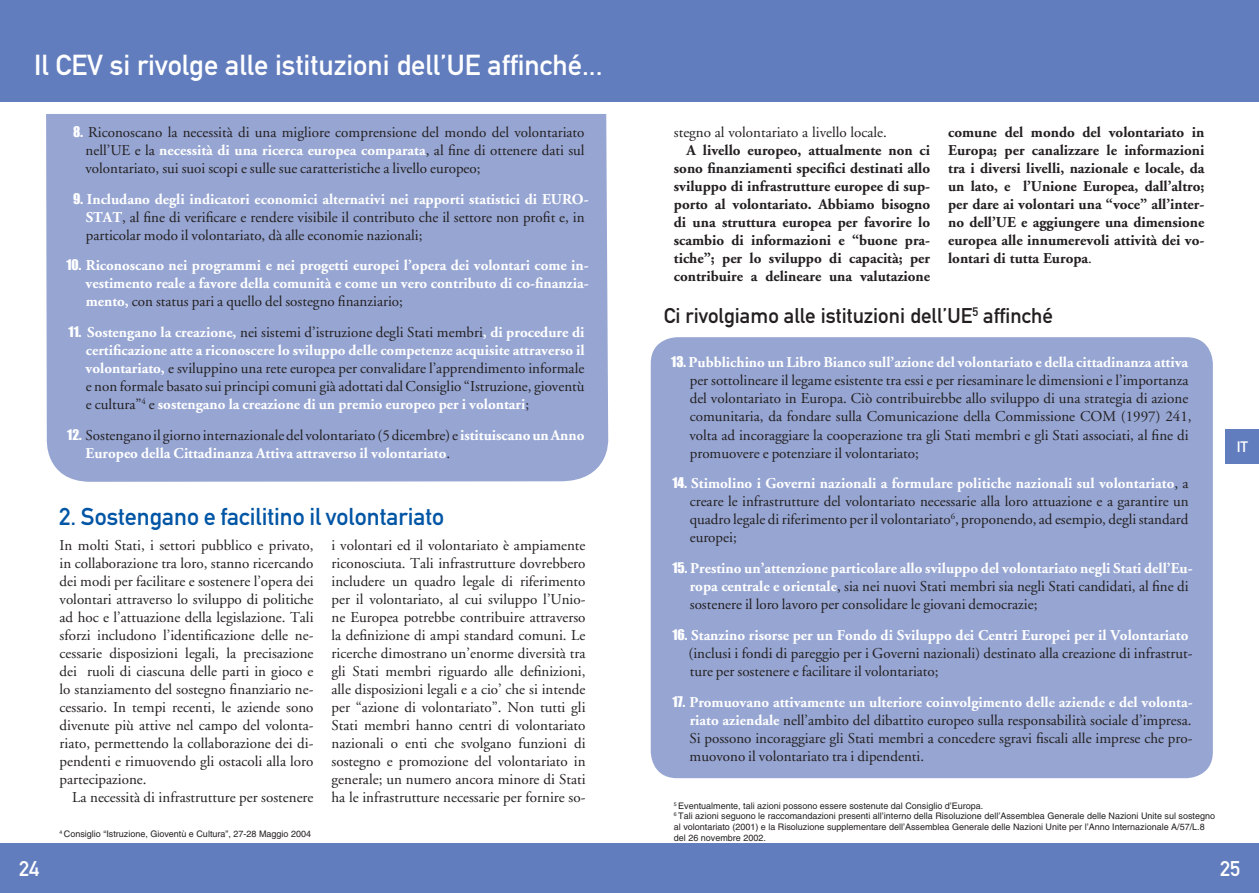
<style>
.page{position:relative;width:1259px;height:893px;background:#fff}
.page>*{position:absolute;margin:0;border:0;box-sizing:border-box;transform-origin:0 0}
.t1{font:28.5px "DIN Mittelschrift LT";color:#fff}
.t2{font:24px "DIN Mittelschrift LT";color:#0155a5}
.t3{font:21px "DIN Mittelschrift LT";color:#231f20}
.t4{font:21px "DIN Mittelschrift LT";color:#fff}
.t5{font:15px/18px "Adobe Garamond LT";color:#231f20;text-align:justify}
.t6{font:700 15px/18px "Adobe Garamond LT";color:#231f20;text-align:justify}
.t7{font:700 15px/18px "Adobe Garamond LT";color:#fff;text-align:justify}
.t8{font:15px "DIN Mittelschrift LT";color:#fff}
.t9{font:9px/10.8px "Helvetica LT";color:#231f20}
.s1{font-family:"Impact";font-size:13.5px;color:#fff}
.s2{font-weight:700;color:#fff}
.s3{font-family:"Impact";font-weight:400;font-size:13.5px}
.s4{font-weight:400;color:#231f20}
.s5{font-weight:400}
</style>
<div class="page">
<div style="left:0;top:0;width:629px;height:102px;background:#627dbd"></div>
<div style="left:0;top:843px;width:629px;height:50px;background:#627dbd"></div>
<div style="left:1225px;top:429px;width:34px;height:34px;background:#627dbd"></div>
<div style="left:629px;top:0;width:630px;height:102px;background:#627dbd"></div>
<div style="left:629px;top:843px;width:630px;height:50px;background:#627dbd"></div>
<div style="left:651px;top:338px;width:561px;height:439px;background:#96a5d2;border-radius:26px"></div>
<div style="left:651px;top:337px;width:561px;height:441px;border:2px solid #96a5d2;border-radius:26px"></div>
<div style="left:46px;top:114px;width:563px;height:368px;background:#96a5d2"></div>
<h1 class="t1" style="left:34px;top:55px;width:570px">Il CEV si rivolge alle istituzioni dell’UE affinché...</h1>
<p class="t5" style="left:85px;top:125px;width:501px;text-indent:-12px"><span class="s1">8.</span> Riconoscano la necessità di una migliore comprensione del mondo del volontariato nell’UE e la <span class="s2">necessità di una ricerca europea comparata</span>, al fine di ottenere dati sul volontariato, sui suoi scopi e sulle sue caratteristiche a livello europeo;</p>
<p class="t5" style="left:86px;top:191px;width:504px;text-align:left;text-indent:-12px"><span class="s1">9.</span> <span class="s2">Includano degli indicatori economici alternativi nei rapporti statistici di EURO-<br>STAT</span>, al fine di verificare e rendere visibile il contributo che il settore non profit e, in particolar modo il volontariato, dà alle economie nazionali;</p>
<p class="t7" style="left:86px;top:258px;width:504px;text-indent:-19px"><span class="s3">10.</span> Riconoscano nei programmi e nei progetti europei l’opera dei volontari come in&shy;vestimento reale a favore della comunità e come un vero contributo di co-finanzia&shy;mento, <span class="s4">con status pari a quello del sostegno finanziario;</span></p>
<p class="t5" style="left:86px;top:325px;width:500px;text-indent:-17px"><span class="s1">11.</span> <span class="s2">Sostengano la creazione,</span> nei sistemi d’istruzione degli Stati membri<span class="s2">, di procedure di certificazione atte a riconoscere lo sviluppo delle competenze acquisite attraverso il volontariato,</span> e sviluppino una rete europea per convalidare l’apprendimento informale e non formale basato sui principi comuni già adottati dal Consiglio “Istruzione, gioventù e cultura”<sup>4</sup> e <span class="s2">sostengano la creazione di un premio europeo per i volontari</span>;</p>
<p class="t7" style="left:85px;top:428px;width:500px;text-indent:-18px"><span class="s3">12.</span> <span class="s4">Sostengano il giorno internazionale del volontariato (5 dicembre) e</span> istituiscano un Anno<br>Europeo della Cittadinanza Attiva attraverso il volontariato<span class="s4">.</span></p>
<h2 class="t2" style="left:59px;top:508px;width:387px">2. Sostengano e facilitino il volontariato</h2>
<p class="t5" style="left:60px;top:537px;width:255px">In molti Stati, i settori pubblico e privato, in collaborazione tra loro, stanno ricercando dei modi per facilitare e sostenere l’opera dei volontari attraverso lo sviluppo di politiche ad hoc e l’attuazione della legislazione. Tali sforzi includono l’identificazione delle ne&shy;cessarie disposizioni legali, la precisazione dei ruoli di ciascuna delle parti in gioco e lo stanziamento del sostegno finanziario ne&shy;cessario. In tempi recenti, le aziende sono divenute più attive nel campo del volonta&shy;riato, permettendo la collaborazione dei di&shy;pendenti e rimuovendo gli ostacoli alla loro partecipazione.</p>
<p class="t5" style="left:72px;top:789px;width:243px">La necessità di infrastrutture per sostenere</p>
<p class="t5" style="left:331px;top:537px;width:255px">i volontari ed il volontariato è ampiamente riconosciuta. Tali infrastrutture dovrebbero includere un quadro legale di riferimento per il volontariato, al cui sviluppo l’Unio&shy;ne Europea potrebbe contribuire attraverso la definizione di ampi standard comuni. Le ricerche dimostrano un’enorme diversità tra gli Stati membri riguardo alle definizioni, alle disposizioni legali e a cio’ che si intende per “azione di volontariato”. Non tutti gli Stati membri hanno centri di volontariato nazionali o enti che svolgano funzioni di sostegno e promozione del volontariato in generale; un numero ancora minore di Stati ha le infrastrutture necessarie per fornire so-</p>
<h3 class="t4" style="left:19px;top:861px;width:22px">24</h3>
<p class="t9" style="left:60px;top:829px;width:253px"><sup>4</sup> Consiglio “Istruzione, Gioventù e Cultura”, 27-28 Maggio 2004</p>
<p class="t5" style="left:674px;top:125px;width:215px">stegno al volontariato a livello locale.</p>
<p class="t6" style="left:674px;top:143px;width:258px;text-indent:13px">A livello europeo, attualmente non ci sono finanziamenti specifici destinati allo sviluppo di infrastrutture europee di sup&shy;porto al volontariato. Abbiamo bisogno di una struttura europea per favorire lo scambio di informazioni e “buone pra&shy;tiche”; per lo sviluppo di capacità; per contribuire a delineare una valutazione</p>
<p class="t6" style="left:948px;top:125px;width:258px">comune del mondo del volontariato in Europa; per canalizzare le informazioni tra i diversi livelli, nazionale e locale, da un lato, e l’Unione Europea, dall’altro; per dare ai volontari una “voce” all’inter&shy;no dell’UE e aggiungere una dimensione europea alle innumerevoli attività dei vo&shy;lontari di tutta Europa<span class="s5">.</span></p>
<h3 class="t3" style="left:664px;top:308px;width:390px">Ci rivolgiamo alle istituzioni dell’UE<sup>5</sup> affinché</h3>
<p class="t5" style="left:689px;top:355px;width:504px;text-align:left;text-indent:-18px"><span class="s1">13.</span> <span class="s2">Pubblichino un Libro Bianco sull’azione del volontariato e della cittadinanza attiva </span>per sottolineare il legame esistente tra essi e per riesaminare le dimensioni e l’importanza del volontariato in Europa. Ciò contribuirebbe allo sviluppo di una strategia di azione comunitaria, da fondare sulla Comunicazione della Commissione COM (1997) 241, volta ad incoraggiare la cooperazione tra gli Stati membri e gli Stati associati, al fine di promuovere e potenziare il volontariato;</p>
<p class="t5" style="left:689px;top:476px;width:500px;text-indent:-17px"><span class="s1">14.</span> <span class="s2">Stimolino i Governi nazionali a formulare politiche nazionali sul volontariato</span>, a creare le infrastrutture del volontariato necessarie alla loro attuazione e a garantire un quadro legale di riferimento per il volontariato<sup>6</sup>, proponendo, ad esempio, degli standard europei;</p>
<p class="t5" style="left:690px;top:561px;width:504px;text-align:left;text-indent:-17px"><span class="s1">15.</span> <span class="s2">Prestino un’attenzione particolare allo sviluppo del volontariato negli Stati dell’Eu&shy;ropa centrale e orientale</span>, sia nei nuovi Stati membri sia negli Stati candidati, al fine di sostenere il loro lavoro per consolidare le giovani democrazie;</p>
<p class="t5" style="left:688px;top:627px;width:505px;text-align:left;text-indent:-16px"><span class="s1">16.</span> <span class="s2">Stanzino risorse per un Fondo di Sviluppo dei Centri Europei per il Volontariato </span>(inclusi i fondi di pareggio per i Governi nazionali) destinato alla creazione di infrastrut&shy;ture per sostenere e facilitare il volontariato;</p>
<p class="t5" style="left:689px;top:694px;width:505px;text-indent:-17px"><span class="s1">17.</span> <span class="s2">Promuovano attivamente un ulteriore coinvolgimento delle aziende e del volonta&shy;riato aziendale</span> nell’ambito del dibattito europeo sulla responsabilità sociale d’impresa.<br>Si possono incoraggiare gli Stati membri a concedere sgravi fiscali alle imprese che pro&shy;muovono il volontariato tra i dipendenti.</p>
<p class="t9" style="left:674px;top:801px;width:543px"><sup>5</sup> Eventualmente, tali azioni possono essere sostenute dal Consiglio d’Europa.<br><sup>6</sup> Tali azioni seguono le raccomandazioni presenti all’interno della Risoluzione dell’Assemblea Generale delle Nazioni Unite sul sostegno al volontariato (2001) e la Risoluzione supplementare dell’Assemblea Generale delle Nazioni Unite per l’Anno Internazionale A/57/L.8 del 26 novembre 2002.</p>
<p class="t8" style="left:1236px;top:441px;width:13px">IT</p>
<h3 class="t4" style="left:1220px;top:861px;width:22px">25</h3>
</div>
